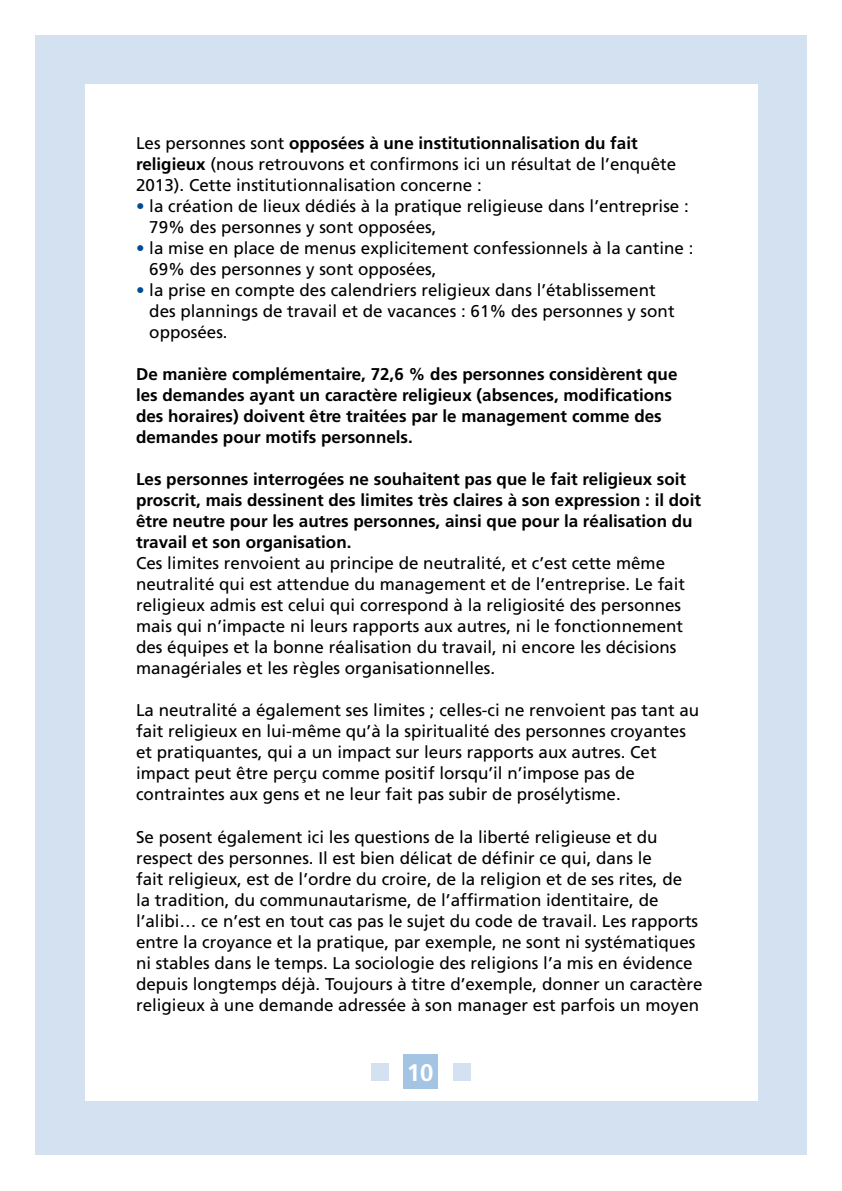
<style>
.page{position:relative;width:842px;height:1191px;background:#fff}
.page>*{position:absolute;margin:0;border:0;box-sizing:border-box;transform-origin:0 0}
.t1{font:700 24px "Frutiger";color:#fff}
.t2{font:17px/21px "Frutiger";color:#000}
.t3{font:700 17px/21px "Frutiger";color:#000}
.s1{font-weight:700}
.s2{color:#004b93}
</style>
<div class="page">
<div style="left:35px;top:35px;width:771px;height:1120px;background:#d4e1f1"></div>
<div style="left:85px;top:85px;width:672px;height:1015px;background:#fff"></div>
<div style="left:454px;top:1063px;width:17px;height:17px;background:#d4e1f1"></div>
<div style="left:371px;top:1063px;width:17px;height:17px;background:#d4e1f1"></div>
<div style="left:404px;top:1054px;width:34px;height:35px;background:#a4c4e4"></div>
<p class="t2" style="left:136px;top:133px;width:542px">Les personnes sont <span class="s1">opposées à une institutionnalisation du fait religieux</span> (nous retrouvons et confirmons ici un résultat de l’enquête<br>2013). Cette institutionnalisation concerne :</p>
<p class="t2" style="left:149px;top:196px;width:541px;text-indent:-13px"><span class="s2">•</span> la création de lieux dédiés à la pratique religieuse dans l’entreprise :<br>79% des personnes y sont opposées,</p>
<p class="t2" style="left:149px;top:238px;width:546px;text-indent:-13px"><span class="s2">•</span> la mise en place de menus explicitement confessionnels à la cantine :<br>69% des personnes y sont opposées,</p>
<p class="t2" style="left:149px;top:280px;width:527px;text-indent:-13px"><span class="s2">•</span> la prise en compte des calendriers religieux dans l’établissement des plannings de travail et de vacances : 61% des personnes y sont opposées.</p>
<p class="t3" style="left:136px;top:364px;width:543px">De manière complémentaire, 72,6 % des personnes considèrent que les demandes ayant un caractère religieux (absences, modifications des horaires) doivent être traitées par le management comme des demandes pour motifs personnels.</p>
<p class="t3" style="left:136px;top:469px;width:566px">Les personnes interrogées ne souhaitent pas que le fait religieux soit proscrit, mais dessinent des limites très claires à son expression : il doit être neutre pour les autres personnes, ainsi que pour la réalisation du travail et son organisation.</p>
<p class="t2" style="left:136px;top:553px;width:550px">Ces limites renvoient au principe de neutralité, et c’est cette même neutralité qui est attendue du management et de l’entreprise. Le fait religieux admis est celui qui correspond à la religiosité des personnes mais qui n’impacte ni leurs rapports aux autres, ni le fonctionnement des équipes et la bonne réalisation du travail, ni encore les décisions managériales et les règles organisationnelles.</p>
<p class="t2" style="left:136px;top:700px;width:565px">La neutralité a également ses limites ; celles-ci ne renvoient pas tant au fait religieux en lui-même qu’à la spiritualité des personnes croyantes et pratiquantes, qui a un impact sur leurs rapports aux autres. Cet impact peut être perçu comme positif lorsqu’il n’impose pas de contraintes aux gens et ne leur fait pas subir de prosélytisme.</p>
<p class="t2" style="left:136px;top:826px;width:568px">Se posent également ici les questions de la liberté religieuse et du respect des personnes. Il est bien délicat de définir ce qui, dans le<br>fait religieux, est de l’ordre du croire, de la religion et de ses rites, de<br>la tradition, du communautarisme, de l’affirmation identitaire, de l’alibi… ce n’est en tout cas pas le sujet du code de travail. Les rapports entre la croyance et la pratique, par exemple, ne sont ni systématiques ni stables dans le temps. La sociologie des religions l’a mis en évidence depuis longtemps déjà. Toujours à titre d’exemple, donner un caractère religieux à une demande adressée à son manager est parfois un moyen</p>
<h1 class="t1" style="left:407px;top:1058px;width:28px">10</h1>
</div>
